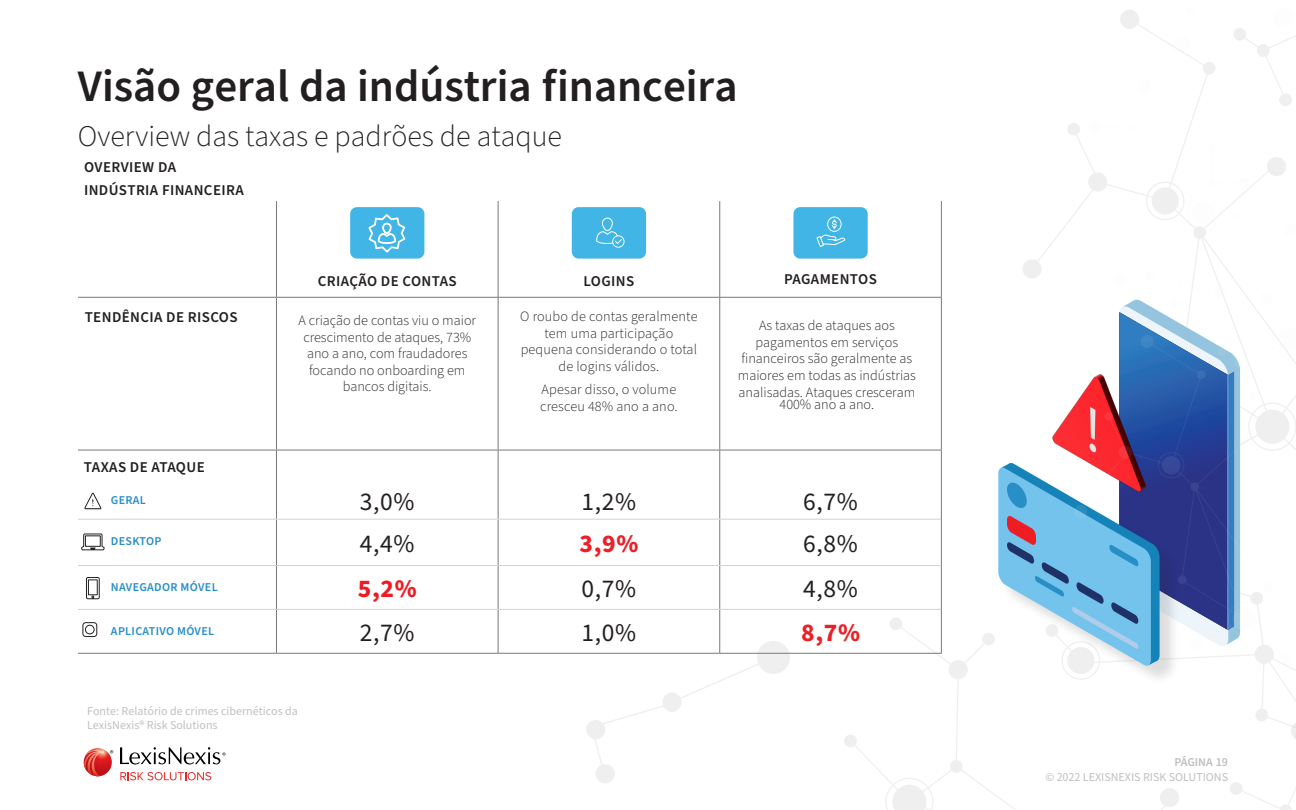
<style>
.page{position:relative;width:1296px;height:810px;background:#fff}
.page>*{position:absolute;margin:0;border:0;box-sizing:border-box;transform-origin:0 0}
.t1{font:600 45px "Source Sans Pro";color:#231f20}
.t2{font:300 30px "Source Sans Pro";color:#231f20}
.t3{font:25.5px "Source Sans Pro";color:#231f20}
.t4{font:700 25.5px "Source Sans Pro";color:#ed1f26}
.t5{font:700 25.5px "Source Sans Pro";color:#ed1c24}
.t6{font:600 15px/22.6px "Source Sans Pro";letter-spacing:.025em;color:#231f20}
.t7{font:300 14.25px/16.5px "Source Sans Pro";color:#231f20;text-align:center}
.t8{font:12px/14.4px "Source Sans Pro";color:#c0c0c0}
.t9{font:600 12px "Source Sans Pro";letter-spacing:.025em;color:#288ec6}
.t10{font:600 12px "Source Sans Pro";color:#c0c0c0}
</style>
<div class="page">
<svg style="left:585px;top:640px;width:206px;height:143px"></svg>
<hr style="left:276px;top:201px;width:1px;height:96px;background:#76787b">
<hr style="left:498px;top:201px;width:1px;height:96px;background:#76787b">
<hr style="left:719px;top:201px;width:1px;height:96px;background:#76787b">
<hr style="left:78px;top:297px;width:198px;height:1px;background:#76787b">
<hr style="left:276px;top:297px;width:222px;height:1px;background:#76787b">
<hr style="left:498px;top:297px;width:222px;height:1px;background:#76787b">
<hr style="left:498px;top:298px;width:1px;height:152px;background:#76787b">
<hr style="left:720px;top:297px;width:222px;height:1px;background:#76787b">
<hr style="left:719px;top:298px;width:1px;height:152px;background:#76787b">
<hr style="left:78px;top:450px;width:198px;height:1px;background:#76787b">
<hr style="left:276px;top:450px;width:222px;height:1px;background:#76787b">
<hr style="left:276px;top:450px;width:1px;height:37px;background:#76787b">
<hr style="left:498px;top:450px;width:222px;height:1px;background:#76787b">
<hr style="left:498px;top:450px;width:1px;height:37px;background:#76787b">
<hr style="left:720px;top:450px;width:222px;height:1px;background:#76787b">
<hr style="left:719px;top:450px;width:1px;height:37px;background:#76787b">
<hr style="left:276px;top:487px;width:1px;height:32px;background:#76787b">
<hr style="left:498px;top:487px;width:1px;height:32px;background:#76787b">
<hr style="left:719px;top:487px;width:1px;height:32px;background:#76787b">
<hr style="left:276px;top:520px;width:1px;height:45px;background:#76787b">
<hr style="left:498px;top:520px;width:1px;height:45px;background:#76787b">
<hr style="left:719px;top:520px;width:1px;height:45px;background:#76787b">
<hr style="left:276px;top:566px;width:1px;height:43px;background:#76787b">
<hr style="left:498px;top:566px;width:1px;height:43px;background:#76787b">
<hr style="left:719px;top:566px;width:1px;height:43px;background:#76787b">
<hr style="left:276px;top:610px;width:1px;height:43px;background:#76787b">
<hr style="left:498px;top:610px;width:1px;height:43px;background:#76787b">
<hr style="left:719px;top:610px;width:1px;height:43px;background:#76787b">
<hr style="left:78px;top:653px;width:198px;height:1px;background:#76787b">
<hr style="left:276px;top:653px;width:222px;height:1px;background:#76787b">
<hr style="left:498px;top:653px;width:222px;height:1px;background:#76787b">
<hr style="left:720px;top:653px;width:222px;height:1px;background:#76787b">
<hr style="left:276px;top:298px;width:1px;height:152px;background:#76787b">
<hr style="left:78px;top:519px;width:198px;height:1px;background:#d1d2d4">
<hr style="left:276px;top:519px;width:222px;height:1px;background:#d1d2d4">
<hr style="left:498px;top:519px;width:222px;height:1px;background:#d1d2d4">
<hr style="left:720px;top:519px;width:221px;height:1px;background:#d1d2d4">
<hr style="left:78px;top:565px;width:198px;height:1px;background:#d1d2d4">
<hr style="left:276px;top:565px;width:222px;height:1px;background:#d1d2d4">
<hr style="left:498px;top:565px;width:222px;height:1px;background:#d1d2d4">
<hr style="left:720px;top:565px;width:221px;height:1px;background:#d1d2d4">
<hr style="left:78px;top:609px;width:198px;height:1px;background:#d1d2d4">
<hr style="left:276px;top:609px;width:222px;height:1px;background:#d1d2d4">
<hr style="left:498px;top:609px;width:222px;height:1px;background:#d1d2d4">
<hr style="left:720px;top:609px;width:221px;height:1px;background:#d1d2d4">
<div style="left:350px;top:207px;width:74px;height:52px;background:#41b6e6;border-radius:7px"></div>
<div style="left:572px;top:207px;width:74px;height:52px;background:#41b6e6;border-radius:7px"></div>
<div style="left:793px;top:207px;width:75px;height:52px;background:#41b6e6;border-radius:7px"></div>
<svg style="left:84px;top:493px;width:17px;height:16px"></svg>
<svg style="left:81px;top:533px;width:24px;height:18px"></svg>
<svg style="left:86px;top:577px;width:14px;height:22px"></svg>
<svg style="left:368px;top:214px;width:37px;height:39px"></svg>
<div style="left:83px;top:622px;width:14px;height:15px;border:1px solid #231f20;border-radius:3px"></div>
<div style="left:85px;top:625px;width:10px;height:9px;border:1px solid #231f20;border-radius:50%"></div>
<svg style="left:120px;top:772px;width:91px;height:8px"></svg>
<svg style="left:120px;top:747px;width:106px;height:18px"></svg>
<svg style="left:84px;top:749px;width:29px;height:27px"></svg>
<svg style="left:596px;top:218px;width:29px;height:30px"></svg>
<svg style="left:816px;top:10px;width:480px;height:800px"></svg>
<h1 class="t1" style="left:78px;top:56px;width:661px">Visão geral da indústria financeira</h1>
<h2 class="t2" style="left:78px;top:116px;width:485px">Overview das taxas e padrões de ataque</h2>
<p class="t6" style="left:84px;top:157px;width:161px">OVERVIEW DA<br>INDÚSTRIA FINANCEIRA</p>
<p class="t6" style="left:318px;top:271px;width:140px">CRIAÇÃO DE CONTAS</p>
<p class="t6" style="left:584px;top:271px;width:52px">LOGINS</p>
<p class="t6" style="left:784px;top:268px;width:94px">PAGAMENTOS</p>
<p class="t6" style="left:85px;top:306px;width:154px">TENDÊNCIA DE RISCOS</p>
<p class="t7" style="left:298px;top:313px;width:179px">A criação de contas viu o maior crescimento de ataques, 73% ano a ano, com fraudadores focando no onboarding em bancos digitais.</p>
<p class="t7" style="left:520px;top:309px;width:179px">O roubo de contas geralmente tem uma participação pequena considerando o total de logins válidos.</p>
<p class="t7" style="left:540px;top:382px;width:139px;text-align:left">Apesar disso, o volume cresceu 48% ano a ano.</p>
<p class="t7" style="left:738px;top:318px;width:180px">As taxas de ataques aos pagamentos em serviços financeiros são geralmente as maiores em todas as indústrias analisadas. Ataques cresceram</p>
<p class="t7" style="left:780px;top:397px;width:96px">400% ano a ano.</p>
<p class="t6" style="left:84px;top:456px;width:122px">TAXAS DE ATAQUE</p>
<p class="t9" style="left:111px;top:492px;width:37px">GERAL</p>
<h3 class="t3" style="left:360px;top:485px;width:56px">3,0%</h3>
<h3 class="t3" style="left:582px;top:485px;width:56px">1,2%</h3>
<h3 class="t3" style="left:803px;top:485px;width:56px">6,7%</h3>
<p class="t9" style="left:111px;top:533px;width:52px">DESKTOP</p>
<h3 class="t3" style="left:360px;top:527px;width:56px">4,4%</h3>
<h3 class="t4" style="left:580px;top:526px;width:60px">3,9%</h3>
<h3 class="t3" style="left:803px;top:527px;width:56px">6,8%</h3>
<p class="t9" style="left:111px;top:579px;width:108px">NAVEGADOR MÓVEL</p>
<h3 class="t5" style="left:358px;top:572px;width:60px">5,2%</h3>
<h3 class="t3" style="left:582px;top:572px;width:56px">0,7%</h3>
<h3 class="t3" style="left:803px;top:572px;width:56px">4,8%</h3>
<p class="t9" style="left:111px;top:623px;width:105px">APLICATIVO MÓVEL</p>
<h3 class="t3" style="left:360px;top:616px;width:56px">2,7%</h3>
<h3 class="t3" style="left:582px;top:616px;width:56px">1,0%</h3>
<h3 class="t4" style="left:801px;top:615px;width:60px">8,7%</h3>
<p class="t8" style="left:87px;top:704px;width:212px">Fonte: Relatório de crimes cibernéticos da<br>LexisNexis® Risk Solutions</p>
<p class="t10" style="left:1174px;top:754px;width:55px">PÁGINA 19</p>
<p class="t8" style="left:1045px;top:770px;width:184px">© 2022 LEXISNEXIS RISK SOLUTIONS</p>
</div>
